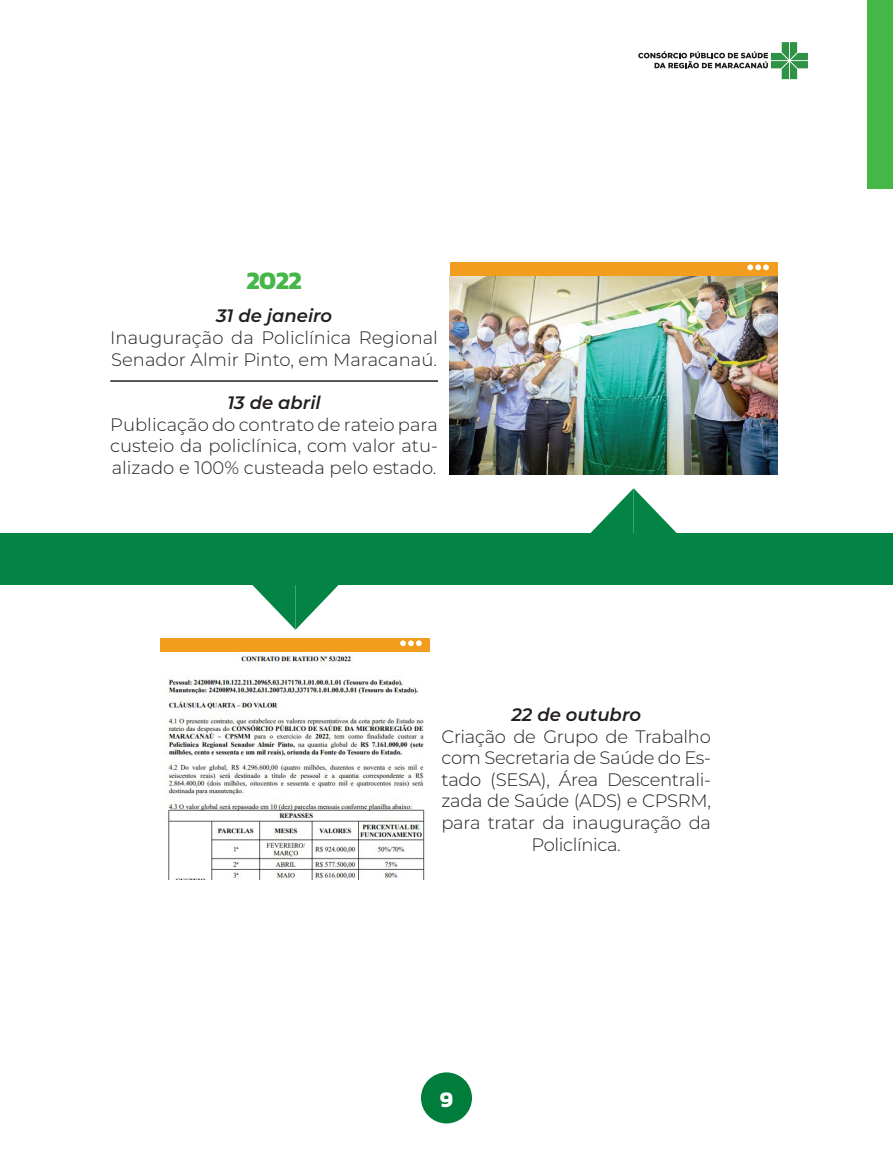
<style>
.page{position:relative;width:893px;height:1149px;background:#fff}
.page>*{position:absolute;margin:0;border:0;box-sizing:border-box;transform-origin:0 0}
.Estilo_de_parágrafo{font:700 25.5px "Kanit";color:#45b749}
.t1{font:700 22.5px "Kanit";color:#fff}
.Estilo_de_parágrafo-2{font:300 18px/21.6px "Montserrat";letter-spacing:-.02em;color:#231f20;text-align:justify}
.Estilo_de_parágrafo-3{font:300 18px/21.6px "Montserrat";color:#231f20}
.Estilo_de_parágrafo-4{font:italic 600 18px "Montserrat";color:#231f20}
</style>
<div class="page">
<div style="left:421px;top:1071px;width:51px;height:52px;background:#007d3a;border-radius:50%"></div>
<div style="left:867px;top:0;width:26px;height:188px;background:#45b749"></div>
<svg style="left:638px;top:42px;width:170px;height:37px"></svg>
<div style="left:0;top:533px;width:893px;height:51px;background:#038445"></div>
<svg style="left:590px;top:488px;width:87px;height:45px"></svg>
<img style="left:450px;top:276px;width:327px;height:198px">
<div style="left:450px;top:262px;width:327px;height:14px;background:#f29d1d"></div>
<svg style="left:747px;top:264px;width:22px;height:6px"></svg>
<hr style="left:110px;top:380px;width:328px;height:1px;background:#231f20">
<svg style="left:252px;top:584px;width:87px;height:45px"></svg>
<img style="left:161px;top:651px;width:269px;height:228px">
<div style="left:161px;top:637px;width:269px;height:14px;background:#f29d1d"></div>
<svg style="left:400px;top:640px;width:22px;height:6px"></svg>
<p class="Estilo_de_parágrafo" style="left:246px;top:260px;width:57px">2022</p>
<p class="Estilo_de_parágrafo-4" style="left:216px;top:303px;width:118px">31 de janeiro</p>
<p class="Estilo_de_parágrafo-3" style="left:110px;top:326px;width:329px">Inauguração da Policlínica Regional<br>Senador Almir Pinto, em Maracanaú.</p>
<p class="Estilo_de_parágrafo-4" style="left:227px;top:389px;width:95px">13 de abril</p>
<p class="Estilo_de_parágrafo-2" style="left:110px;top:412px;width:329px">Publicação do contrato de rateio para custeio da policlínica, com valor atu&shy;alizado e 100% custeada pelo estado.</p>
<p class="Estilo_de_parágrafo-4" style="left:511px;top:701px;width:131px">22 de outubro</p>
<p class="Estilo_de_parágrafo-2" style="left:442px;top:724px;width:271px;text-align:center">Criação de Grupo de Trabalho com Secretaria de Saúde do Es&shy;tado (SESA), Área Descentrali&shy;zada de Saúde (ADS) e CPSRM, para tratar da inauguração da<br>Policlínica.</p>
<p class="t1" style="left:440px;top:1081px;width:15px">9</p>
</div>
